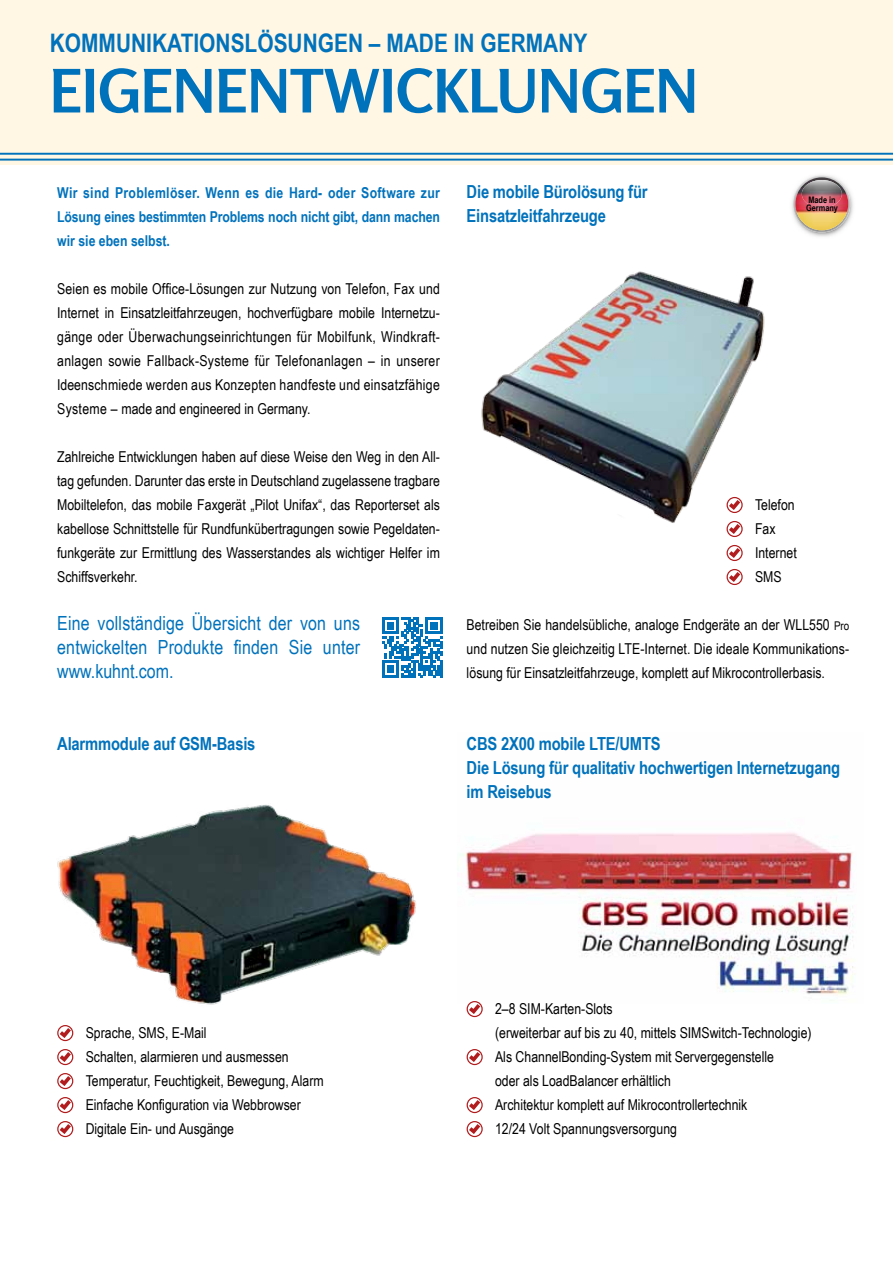
<style>
.page{position:relative;width:893px;height:1263px;background:#fff}
.page>*{position:absolute;margin:0;border:0;box-sizing:border-box;transform-origin:0 0}
.t1{font:700 59.55px "Rosario";color:#0072bc}
.t2{font:700 25.5px "Arial Narrow";color:#0072bc}
.t3{font:19.5px/24px "Arial Narrow";letter-spacing:.01em;color:#0072bc;text-align:justify}
.t4{font:700 18px/24px "Arial Narrow";letter-spacing:-.01em;color:#0072bc}
.t5{font:15px/24px "Arial Narrow";color:#000;text-align:justify}
.t6{font:700 15px/24px "Arial Narrow";color:#0072bc;text-align:justify}
.t7{font:700 9px/8.6px "Arial Narrow";color:#000}
.s1{font-size:12px}
</style>
<div class="page">
<img style="left:792px;top:193px;width:61px;height:44px">
<img style="left:793px;top:175px;width:57px;height:57px">
<img style="left:795px;top:177px;width:53px;height:53px">
<img style="left:802px;top:180px;width:40px;height:28px">
<img style="left:57px;top:804px;width:359px;height:201px">
<img style="left:457px;top:832px;width:398px;height:164px">
<div style="left:0;top:0;width:893px;height:165px;background:#fff7e3"></div>
<hr style="left:0;top:153px;width:893px;height:2px;background:#0072bc">
<hr style="left:0;top:159px;width:893px;height:2px;background:#0072bc">
<svg style="left:726px;top:525px;width:17px;height:12px"></svg>
<svg style="left:726px;top:545px;width:17px;height:16px"></svg>
<svg style="left:726px;top:569px;width:17px;height:16px"></svg>
<svg style="left:467px;top:1001px;width:16px;height:16px"></svg>
<svg style="left:467px;top:1049px;width:16px;height:16px"></svg>
<svg style="left:467px;top:1097px;width:16px;height:16px"></svg>
<svg style="left:467px;top:1121px;width:16px;height:16px"></svg>
<svg style="left:57px;top:1025px;width:16px;height:16px"></svg>
<svg style="left:57px;top:1049px;width:16px;height:16px"></svg>
<svg style="left:57px;top:1073px;width:16px;height:16px"></svg>
<svg style="left:57px;top:1097px;width:16px;height:16px"></svg>
<svg style="left:57px;top:1121px;width:16px;height:16px"></svg>
<hr style="left:892px;top:586px;width:1px;height:165px;background:#fff7e3">
<img style="left:481px;top:271px;width:284px;height:254px">
<svg style="left:382px;top:617px;width:60px;height:61px"></svg>
<h2 class="t2" style="left:50px;top:24px;width:539px">Kommunikationslösungen – made in Germany</h2>
<h1 class="t1" style="left:50px;top:55px;width:650px">EIGENENTWICKLUNGEN</h1>
<p class="t6" style="left:57px;top:180px;width:384px">Wir sind Problemlöser. Wenn es die Hard- oder Software zur Lösung eines bestimmten Problems noch nicht gibt, dann machen wir sie eben selbst.</p>
<p class="t5" style="left:57px;top:276px;width:384px">Seien es mobile Office-Lösungen zur Nutzung von Telefon, Fax und Internet in Einsatzleitfahrzeugen, hochverfügbare mobile Internetzu&shy;gänge oder Überwachungseinrichtungen für Mobilfunk, Windkraft&shy;anlagen sowie Fallback-Systeme für Telefonanlagen – in unserer Ideenschmiede werden aus Konzepten handfeste und einsatzfähige Systeme – made and engineered in Germany.</p>
<p class="t5" style="left:57px;top:444px;width:384px">Zahlreiche Entwicklungen haben auf diese Weise den Weg in den All&shy;tag gefunden. Darunter das erste in Deutschland zugelassene tragbare Mobiltelefon, das mobile Faxgerät „Pilot Unifax“, das Reporterset als kabellose Schnittstelle für Rundfunkübertragungen sowie Pegeldaten&shy;funkgeräte zur Ermittlung des Wasserstandes als wichtiger Helfer im Schiffsverkehr.</p>
<h3 class="t3" style="left:57px;top:610px;width:304px">Eine vollständige Übersicht der von uns entwickelten Produkte finden Sie unter www.kuhnt.com.</h3>
<p class="t4" style="left:57px;top:731px;width:134px">Alarmmodule auf GSM</p>
<p class="t4" style="left:212px;top:731px;width:45px">-Basis</p>
<p class="t4" style="left:467px;top:179px;width:183px">Die mobile Bürolösung für<br>Einsatzleitfahrzeuge</p>
<p class="t7" style="left:806px;top:195px;width:33px">Made in<br>Germany</p>
<p class="t5" style="left:755px;top:492px;width:43px;text-align:left">Telefon<br>Fax<br>Internet<br>SMS</p>
<p class="t5" style="left:467px;top:612px;width:384px">Betreiben Sie handelsübliche, analoge Endgeräte an der WLL550 <span class="s1">Pro </span>und nutzen Sie gleichzeitig LTE-Internet. Die ideale Kommunikations&shy;lösung für Einsatzleitfahrzeuge, komplett auf Mikrocontrollerbasis.</p>
<p class="t4" style="left:467px;top:731px;width:375px">CBS 2X00 mobile LTE/UMTS<br>Die Lösung für qualitativ hochwertigen Internetzugang im Reisebus</p>
<p class="t5" style="left:86px;top:1020px;width:239px;text-align:left">Sprache, SMS, E-Mail<br>Schalten, alarmieren und ausmessen Temperatur, Feuchtigkeit, Bewegung, Alarm Einfache Konfiguration via Webbrowser Digitale Ein- und Ausgänge</p>
<p class="t5" style="left:495px;top:996px;width:318px;text-align:left">2–8 SIM-Karten-Slots<br>(erweiterbar auf bis zu 40, mittels SIMSwitch-Technologie)<br>Als ChannelBonding-System mit Servergegenstelle<br>oder als LoadBalancer erhältlich<br>Architektur komplett auf Mikrocontrollertechnik<br>12/24 Volt Spannungsversorgung</p>
</div>
